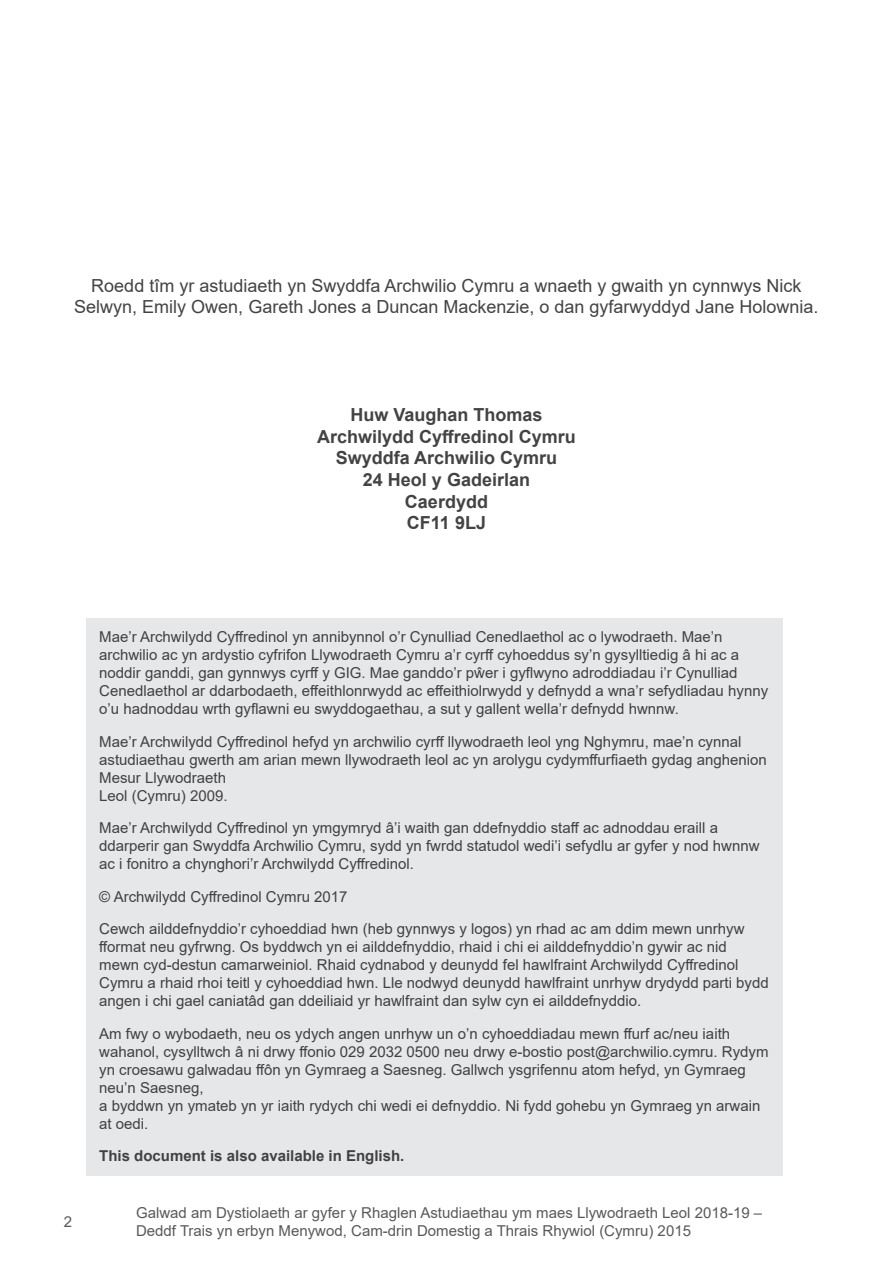
<style>
.page{position:relative;width:893px;height:1263px;background:#fff}
.page>*{position:absolute;margin:0;border:0;box-sizing:border-box;transform-origin:0 0}
.t1{font:18px/21.6px "Arial";color:#434343;text-align:center}
.t2{font:700 18px "Arial";color:#434343}
.Status_of_report_tex{font:15px/18px "Arial";color:#414042}
.t3{font:15px/18px "Arial";color:#58595b}
.Status_of_report_tex-2{font:700 15px "Arial";color:#414042}
</style>
<div class="page">
<div style="left:87px;top:619px;width:696px;height:557px;background:#e6e7e8"></div>
<p class="t1" style="left:74px;top:274px;width:746px">Roedd tîm yr astudiaeth yn Swyddfa Archwilio Cymru a wnaeth y gwaith yn cynnwys Nick<br>Selwyn, Emily Owen, Gareth Jones a Duncan Mackenzie, o dan gyfarwyddyd Jane Holownia.</p>
<p class="t2" style="left:350px;top:402px;width:194px">Huw Vaughan Thomas</p>
<p class="t2" style="left:317px;top:424px;width:260px">Archwilydd Cyffredinol Cymru</p>
<p class="t2" style="left:336px;top:445px;width:223px">Swyddfa Archwilio Cymru</p>
<p class="t2" style="left:363px;top:467px;width:169px">24 Heol y Gadeirlan</p>
<p class="t2" style="left:405px;top:489px;width:85px">Caerdydd</p>
<p class="t2" style="left:407px;top:510px;width:81px">CF11 9LJ</p>
<p class="t3" style="left:64px;top:1213px;width:10px">2</p>
<p class="Status_of_report_tex" style="left:99px;top:628px;width:670px">Mae’r Archwilydd Cyffredinol yn annibynnol o’r Cynulliad Cenedlaethol ac o lywodraeth. Mae’n archwilio ac yn ardystio cyfrifon Llywodraeth Cymru a’r cyrff cyhoeddus sy’n gysylltiedig â hi ac a noddir ganddi, gan gynnwys cyrff y GIG. Mae ganddo’r pŵer i gyflwyno adroddiadau i’r Cynulliad Cenedlaethol ar ddarbodaeth, effeithlonrwydd ac effeithiolrwydd y defnydd a wna’r sefydliadau hynny o’u hadnoddau wrth gyflawni eu swyddogaethau, a sut y gallent wella’r defnydd hwnnw.</p>
<p class="Status_of_report_tex" style="left:99px;top:732px;width:669px">Mae’r Archwilydd Cyffredinol hefyd yn archwilio cyrff llywodraeth leol yng Nghymru, mae’n cynnal astudiaethau gwerth am arian mewn llywodraeth leol ac yn arolygu cydymffurfiaeth gydag anghenion Mesur Llywodraeth<br>Leol (Cymru) 2009.</p>
<p class="Status_of_report_tex" style="left:99px;top:819px;width:662px">Mae’r Archwilydd Cyffredinol yn ymgymryd â’i waith gan ddefnyddio staff ac adnoddau eraill a ddarperir gan Swyddfa Archwilio Cymru, sydd yn fwrdd statudol wedi’i sefydlu ar gyfer y nod hwnnw ac i fonitro a chynghori’r Archwilydd Cyffredinol.</p>
<p class="Status_of_report_tex" style="left:99px;top:887px;width:250px">© Archwilydd Cyffredinol Cymru 2017</p>
<p class="Status_of_report_tex" style="left:99px;top:920px;width:671px">Cewch ailddefnyddio’r cyhoeddiad hwn (heb gynnwys y logos) yn rhad ac am ddim mewn unrhyw fformat neu gyfrwng. Os byddwch yn ei ailddefnyddio, rhaid i chi ei ailddefnyddio’n gywir ac nid mewn cyd-destun camarweiniol. Rhaid cydnabod y deunydd fel hawlfraint Archwilydd Cyffredinol Cymru a rhaid rhoi teitl y cyhoeddiad hwn. Lle nodwyd deunydd hawlfraint unrhyw drydydd parti bydd angen i chi gael caniatâd gan ddeiliaid yr hawlfraint dan sylw cyn ei ailddefnyddio.</p>
<p class="Status_of_report_tex" style="left:99px;top:1024px;width:671px">Am fwy o wybodaeth, neu os ydych angen unrhyw un o’n cyhoeddiadau mewn ffurf ac/neu iaith wahanol, cysylltwch â ni drwy ffonio 029 2032 0500 neu drwy e-bostio post@archwilio.cymru. Rydym yn croesawu galwadau ffôn yn Gymraeg a Saesneg. Gallwch ysgrifennu atom hefyd, yn Gymraeg neu’n Saesneg,<br>a byddwn yn ymateb yn yr iaith rydych chi wedi ei defnyddio. Ni fydd gohebu yn Gymraeg yn arwain at oedi.</p>
<p class="Status_of_report_tex-2" style="left:99px;top:1145px;width:307px">This document is also available in English.</p>
<p class="t3" style="left:136px;top:1204px;width:628px">Galwad am Dystiolaeth ar gyfer y Rhaglen Astudiaethau ym maes Llywodraeth Leol 2018-19 –<br>Deddf Trais yn erbyn Menywod, Cam-drin Domestig a Thrais Rhywiol (Cymru) 2015</p>
</div>
